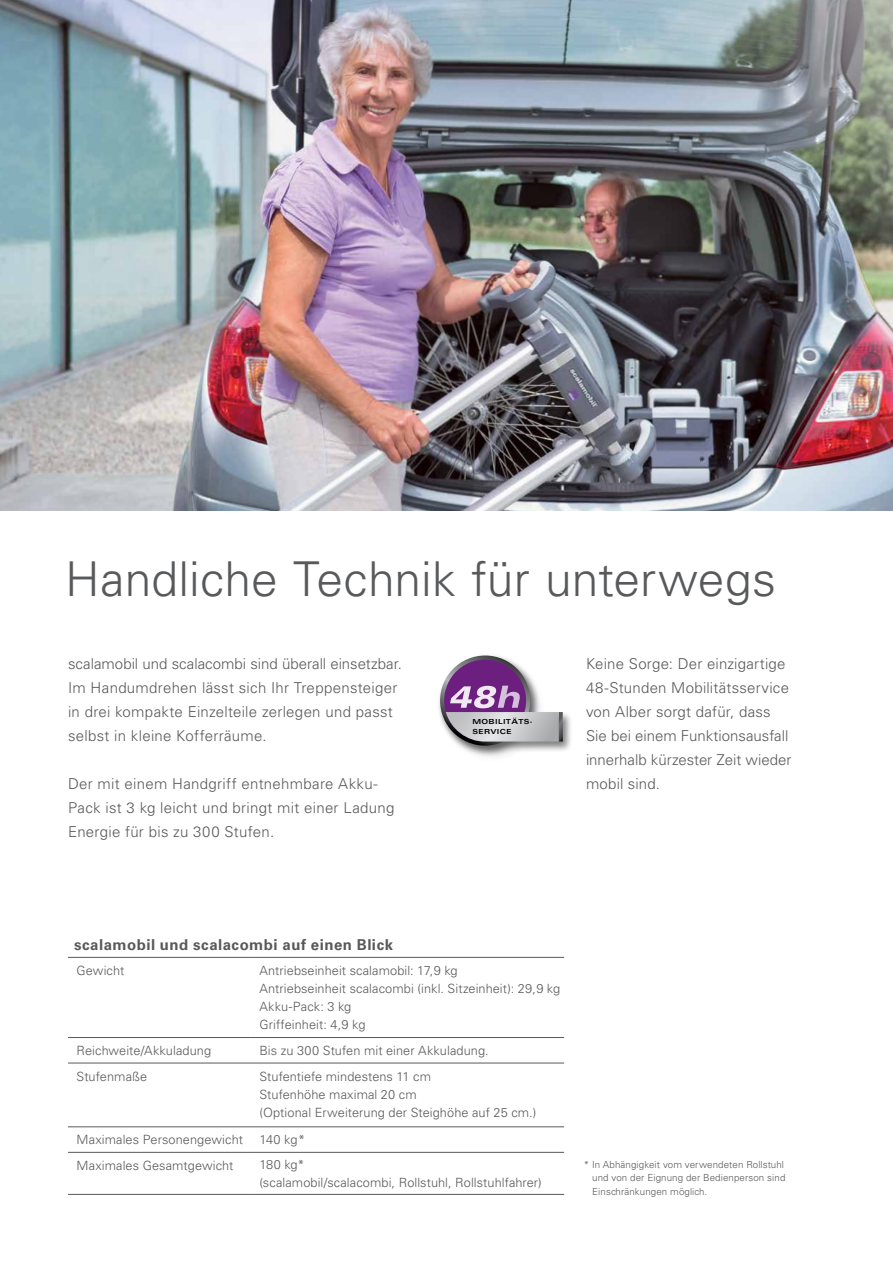
<style>
.page{position:relative;width:893px;height:1263px;background:#fff}
.page>*{position:absolute;margin:0;border:0;box-sizing:border-box;transform-origin:0 0}
.t1{font:300 48px "Univers LT Std";color:#58595b}
.t2{font:300 15px/24px "Univers LT Std";letter-spacing:.015em;color:#58595b}
.t3{font:700 15px "Univers LT Std";letter-spacing:.035em;color:#58595b}
.t4{font:300 12.75px/18px "Univers LT Std";letter-spacing:.005em;color:#58595b}
.t5{font:300 9.75px/13.5px "Univers LT Std";letter-spacing:.01em;color:#58595b}
.t6{font:700 expanded 6.9px/10.4px "Univers";letter-spacing:.05em;color:#000}
</style>
<div class="page">
<img style="left:0;top:0;width:893px;height:510px">
<div style="left:436px;top:654px;width:136px;height:111px;background:#000;opacity:.5"></div>
<img style="left:436px;top:654px;width:107px;height:105px">
<svg style="left:440px;top:655px;width:90px;height:91px"></svg>
<div style="left:444px;top:660px;width:82px;height:81px;background:#6d1f80;border-radius:50%"></div>
<svg style="left:446px;top:686px;width:117px;height:55px"></svg>
<hr style="left:68px;top:957px;width:183px;height:1px;background:#58595b">
<hr style="left:251px;top:957px;width:313px;height:1px;background:#58595b">
<hr style="left:68px;top:1037px;width:183px;height:1px;background:#58595b">
<hr style="left:251px;top:1037px;width:313px;height:1px;background:#58595b">
<hr style="left:68px;top:1063px;width:183px;height:1px;background:#58595b">
<hr style="left:251px;top:1063px;width:313px;height:1px;background:#58595b">
<hr style="left:68px;top:1126px;width:183px;height:1px;background:#58595b">
<hr style="left:251px;top:1126px;width:313px;height:1px;background:#58595b">
<hr style="left:68px;top:1152px;width:183px;height:1px;background:#58595b">
<hr style="left:251px;top:1152px;width:313px;height:1px;background:#58595b">
<hr style="left:68px;top:1194px;width:183px;height:1px;background:#58595b">
<hr style="left:251px;top:1194px;width:313px;height:1px;background:#58595b">
<h1 class="t1" style="left:65px;top:550px;width:712px">Handliche Technik für unterwegs</h1>
<p class="t2" style="left:68px;top:652px;width:335px">scalamobil und scalacombi sind überall einsetzbar.<br>Im Handumdrehen lässt sich Ihr Treppensteiger in drei kompakte Einzelteile zerlegen und passt selbst in kleine Kofferräume.</p>
<p class="t2" style="left:68px;top:772px;width:328px">Der mit einem Handgriff entnehmbare Akku-<br>Pack ist 3 kg leicht und bringt mit einer Ladung<br>Energie für bis zu 300 Stufen.</p>
<p class="t6" style="left:473px;top:716px;width:61px">MOBILITÄTS-<br>SERVICE</p>
<p class="t2" style="left:586px;top:652px;width:207px">Keine Sorge: Der einzigartige<br>48-Stunden Mobilitätsservice von Alber sorgt dafür, dass<br>Sie bei einem Funktionsausfall innerhalb kürzester Zeit wieder mobil sind.</p>
<p class="t3" style="left:74px;top:935px;width:321px">scalamobil und scalacombi auf einen Blick</p>
<p class="t4" style="left:77px;top:961px;width:49px">Gewicht</p>
<p class="t4" style="left:259px;top:961px;width:302px">Antriebseinheit scalamobil: 17,9 kg<br>Antriebseinheit scalacombi (inkl. Sitzeinheit): 29,9 kg Akku-Pack: 3 kg<br>Griffeinheit: 4,9 kg</p>
<p class="t4" style="left:77px;top:1041px;width:136px">Reichweite/Akkuladung</p>
<p class="t4" style="left:259px;top:1041px;width:231px">Bis zu 300 Stufen mit einer Akkuladung.</p>
<p class="t4" style="left:77px;top:1067px;width:72px">Stufenmaße</p>
<p class="t4" style="left:259px;top:1067px;width:278px">Stufentiefe mindestens 11 cm<br>Stufenhöhe maximal 20 cm<br>(Optional Erweiterung der Steighöhe auf 25 cm.)</p>
<p class="t4" style="left:77px;top:1131px;width:168px">Maximales Personengewicht</p>
<p class="t4" style="left:259px;top:1131px;width:47px">140 kg*</p>
<p class="t4" style="left:77px;top:1156px;width:158px">Maximales Gesamtgewicht</p>
<p class="t4" style="left:259px;top:1155px;width:284px">180 kg*<br>(scalamobil/scalacombi, Rollstuhl, Rollstuhlfahrer)</p>
<p class="t5" style="left:592px;top:1158px;width:195px;text-indent:-9px">* In Abhängigkeit vom verwendeten Rollstuhl und von der Eignung der Bedienperson sind<br>Einschränkungen möglich.</p>
</div>
